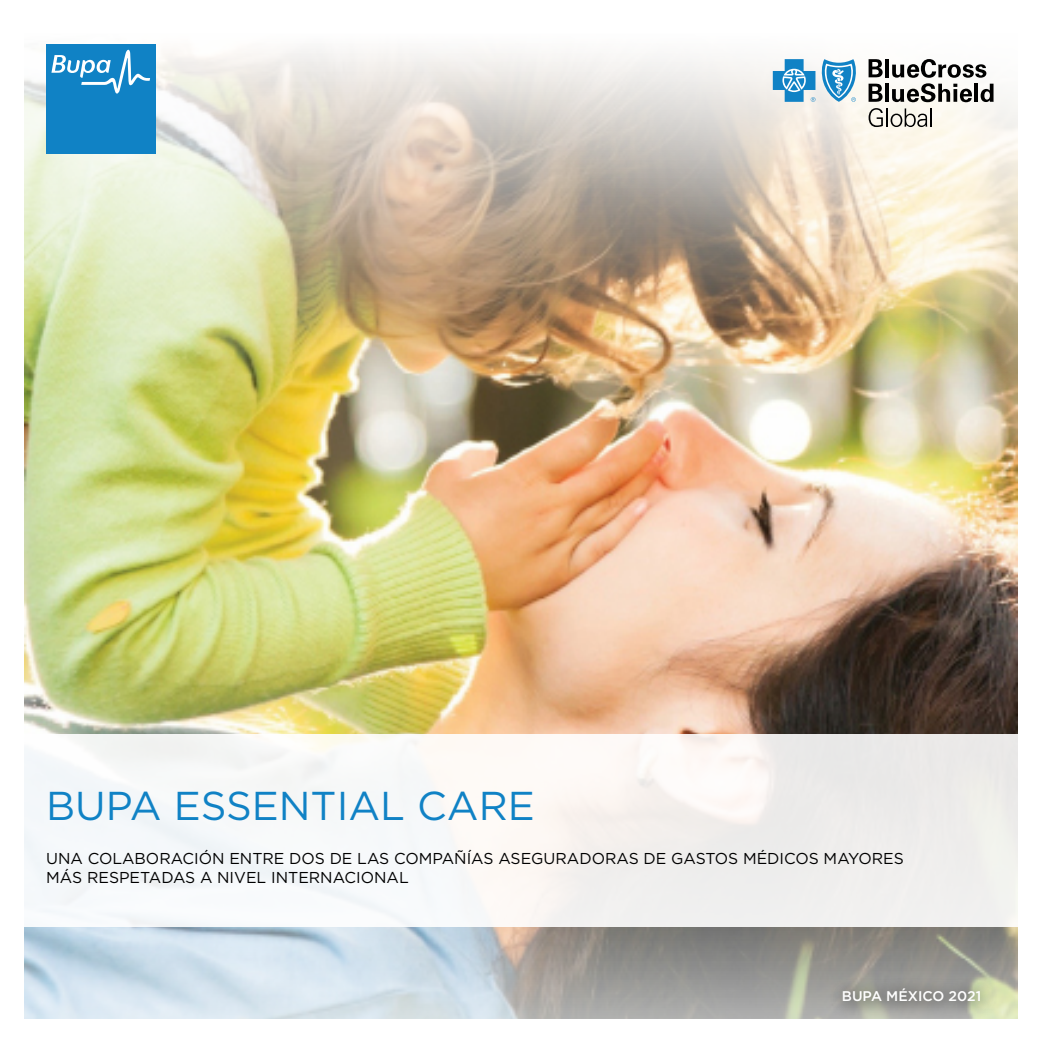
<style>
.page{position:relative;width:1042px;height:1042px;background:#fff}
.page>*{position:absolute;margin:0;border:0;box-sizing:border-box;transform-origin:0 0}
.t1{font:40.25px "Gotham";color:#1082c5}
.t2{font:15.75px/18.9px "Gotham";color:#000}
.t3{font:500 14px "Gotham";color:#fff}
</style>
<div class="page">
<img style="left:25px;top:419px;width:992px;height:315px">
<svg style="left:24px;top:926px;width:994px;height:93px;background:#b5bdc0"></svg>
<svg style="left:24px;top:44px;width:264px;height:375px;background:#dee4ba"></svg>
<img style="left:288px;top:48px;width:730px;height:491px">
<div style="left:1px;top:734px;width:1040px;height:192px;background:linear-gradient(to right,#f9fbfd,#f1eeeb)"></div>
<div style="left:46px;top:45px;width:109px;height:109px;background:#1082c5"></div>
<svg style="left:51px;top:50px;width:99px;height:44px"></svg>
<svg style="left:868px;top:59px;width:14px;height:18px"></svg>
<hr style="left:885px;top:59px;width:4px;height:18px;background:#000">
<svg style="left:868px;top:84px;width:14px;height:18px"></svg>
<hr style="left:885px;top:84px;width:4px;height:18px;background:#000">
<svg style="left:892px;top:59px;width:101px;height:43px"></svg>
<svg style="left:821px;top:59px;width:36px;height:43px"></svg>
<svg style="left:773px;top:59px;width:42px;height:43px"></svg>
<svg style="left:868px;top:108px;width:64px;height:19px"></svg>
<div style="left:829px;top:975px;width:168px;height:44px;background:#000;opacity:.75"></div>
<h1 class="t1" style="left:46px;top:783px;width:490px">BUPA ESSENTIAL CARE</h1>
<p class="t2" style="left:46px;top:849px;width:859px">UNA COLABORACIÓN ENTRE DOS DE LAS COMPAÑÍAS ASEGURADORAS DE GASTOS MÉDICOS MAYORES<br>MÁS RESPETADAS A NIVEL INTERNACIONAL</p>
<p class="t3" style="left:842px;top:988px;width:141px">BUPA MÉXICO 2021</p>
</div>
